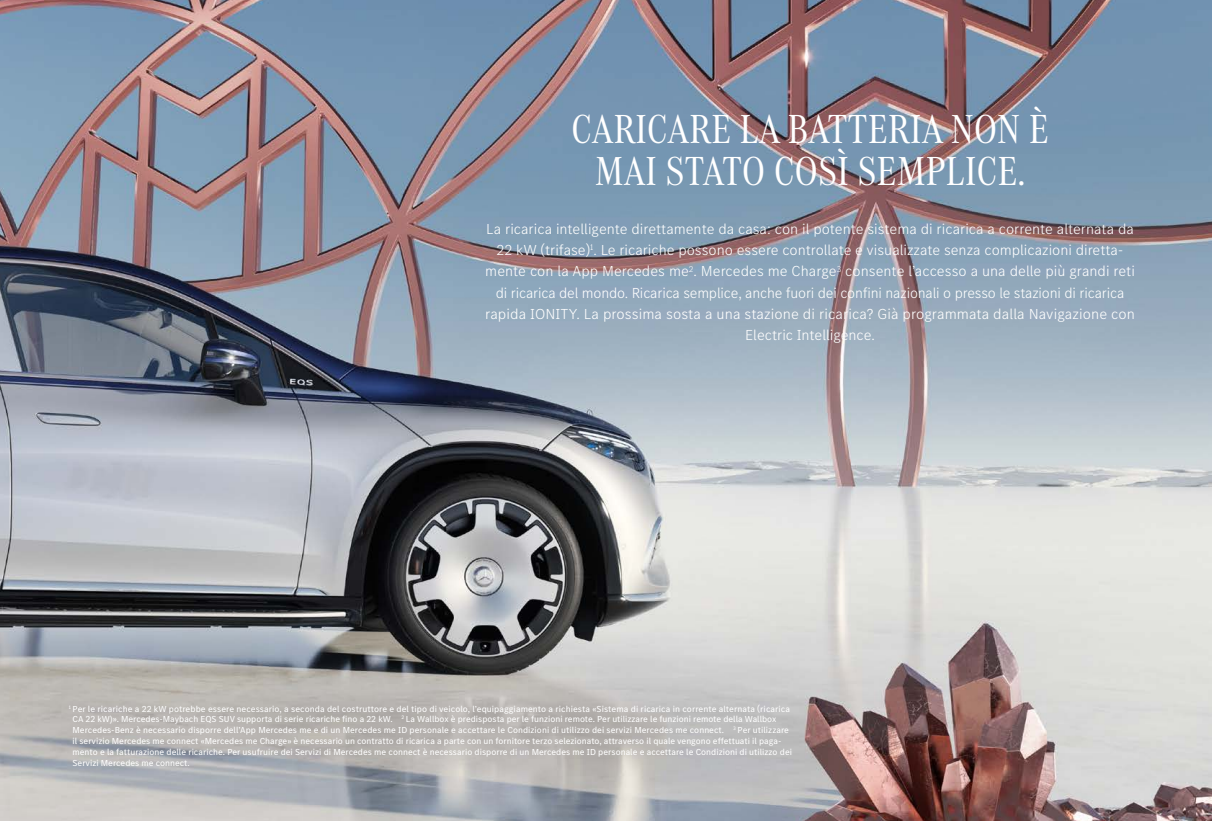
<style>
.page{position:relative;width:1212px;height:821px;background:#fff}
.page>*{position:absolute;margin:0;border:0;box-sizing:border-box;transform-origin:0 0}
.t1{font:42px/42px "MB Corpo A Title Cond";letter-spacing:.015em;color:#fff;text-align:center}
.t2{font:300 15px/21.3px "MB Corpo S Text";color:#fff;text-align:center}
.t3{font:9px/10.8px "MB Corpo S Text";color:#fff}
</style>
<div class="page">
<img style="left:0;top:0;width:1212px;height:821px">
<h1 class="t1" style="left:572px;top:105px;width:478px">CARICARE LA BATTERIA NON È<br>MAI STATO COSÌ SEMPLICE.</h1>
<p class="t2" style="left:485px;top:217px;width:651px">La ricarica intelligente direttamente da casa: con il potente sistema di ricarica a corrente alternata da 22 kW (trifase)<sup>1</sup>. Le ricariche possono essere controllate e visualizzate senza complicazioni diretta&shy;mente con la App Mercedes me<sup>2</sup>. Mercedes me Charge<sup>3</sup> consente l’accesso a una delle più grandi reti di ricarica del mondo. Ricarica semplice, anche fuori dei confini nazionali o presso le stazioni di ricarica rapida IONITY. La prossima sosta a una stazione di ricarica? Già programmata dalla Navigazione con Electric Intelligence.</p>
<p class="t3" style="left:73px;top:703px;width:721px;text-indent:-4px"><sup>1</sup> Per le ricariche a 22 kW potrebbe essere necessario, a seconda del costruttore e del tipo di veicolo, l’equipaggiamento a richiesta «Sistema di ricarica in corrente alternata (ricarica CA 22 kW)». Mercedes-Maybach EQS SUV supporta di serie ricariche fino a 22 kW. <sup>2</sup> La Wallbox è predisposta per le funzioni remote. Per utilizzare le funzioni remote della Wallbox Mercedes-Benz è necessario disporre dell’App Mercedes me e di un Mercedes me ID personale e accettare le Condizioni di utilizzo dei servizi Mercedes me connect. <sup>3</sup> Per utilizzare il servizio Mercedes me connect «Mercedes me Charge» è necessario un contratto di ricarica a parte con un fornitore terzo selezionato, attraverso il quale vengono effettuati il paga&shy;mento e la fatturazione delle ricariche. Per usufruire dei Servizi di Mercedes me connect è necessario disporre di un Mercedes me ID personale e accettare le Condizioni di utilizzo dei Servizi Mercedes me connect.</p>
</div>
